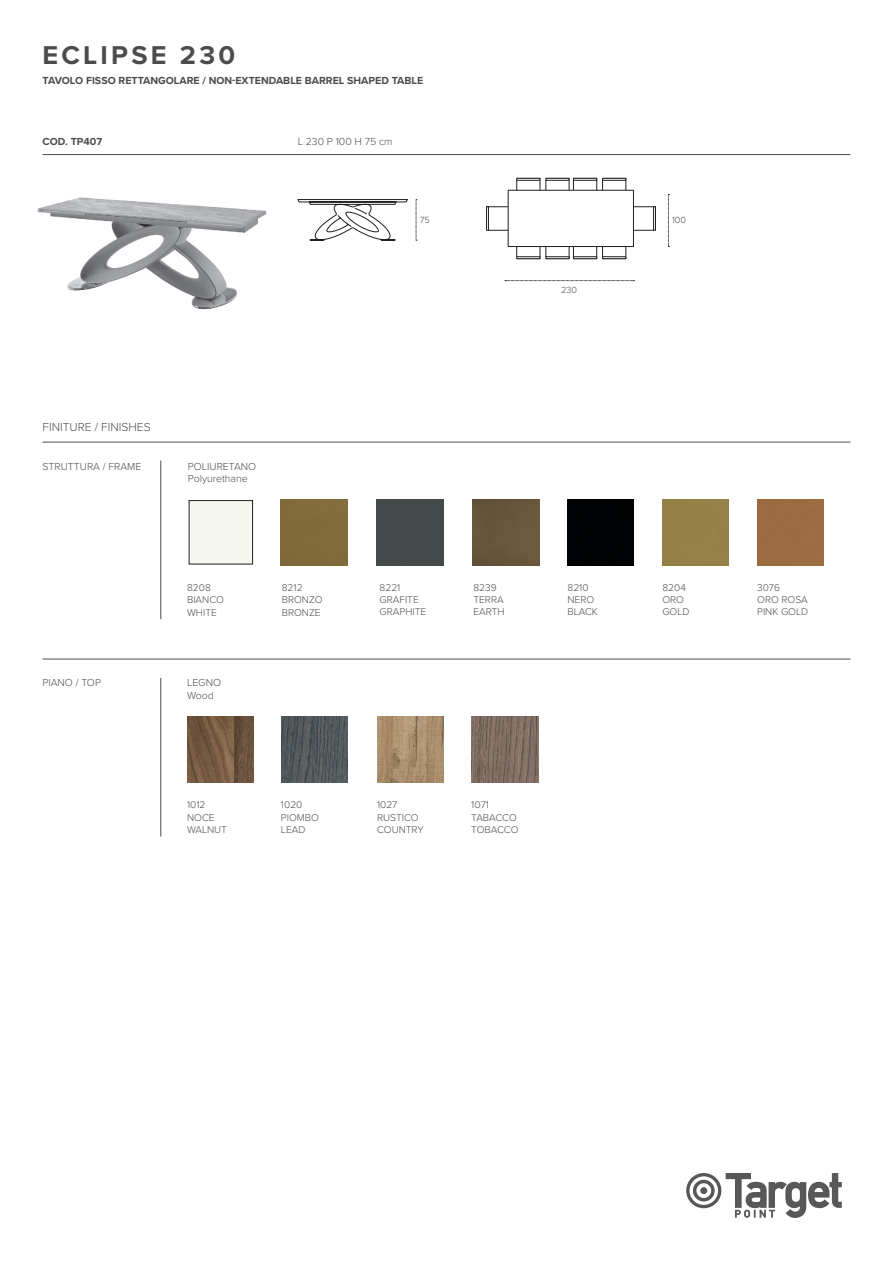
<style>
.page{position:relative;width:893px;height:1263px;background:#fff}
.page>*{position:absolute;margin:0;border:0;box-sizing:border-box;transform-origin:0 0}
.t1{font:700 26.7px "Proxima Nova";letter-spacing:.12em;color:#4b4c4d}
.t2{font:300 12px "Proxima Nova";color:#4b4c4d}
.Cod__top202{font:700 10.65px "Proxima Nova";color:#4b4c4d}
.misure{font:300 10.65px "Proxima Nova";color:#4b4c4d}
.t3{font:300 10.5px "Proxima Nova";color:#4b4c4d}
.nome_materiale{font:300 10.2px "Proxima Nova";color:#4b4c4d}
.numero{font:300 9.3px "Proxima Nova";color:#4b4c4d}
</style>
<div class="page">
<hr style="left:43px;top:154px;width:807px;height:1px;background:#4b4c4d">
<hr style="left:43px;top:442px;width:807px;height:1px;background:#4b4c4d">
<div style="left:189px;top:500px;width:64px;height:64px;border:1px solid #231f20"></div>
<img style="left:188px;top:716px;width:66px;height:67px">
<img style="left:282px;top:716px;width:66px;height:67px">
<img style="left:378px;top:716px;width:66px;height:67px">
<img style="left:472px;top:716px;width:66px;height:67px">
<div style="left:281px;top:499px;width:66px;height:66px;background:#816a3b"></div>
<div style="left:377px;top:499px;width:66px;height:66px;background:#44494a"></div>
<div style="left:473px;top:499px;width:66px;height:66px;background:#68563b"></div>
<div style="left:568px;top:499px;width:66px;height:66px;background:#000203"></div>
<div style="left:662px;top:499px;width:67px;height:66px;background:#968148"></div>
<hr style="left:43px;top:659px;width:807px;height:1px;background:#4b4c4d">
<hr style="left:161px;top:461px;width:1px;height:158px;background:#4b4c4d">
<hr style="left:161px;top:678px;width:1px;height:158px;background:#4b4c4d">
<img style="left:37px;top:198px;width:230px;height:112px">
<svg style="left:416px;top:199px;width:1px;height:42px"></svg>
<svg style="left:297px;top:199px;width:111px;height:42px"></svg>
<svg style="left:668px;top:194px;width:1px;height:53px"></svg>
<svg style="left:505px;top:280px;width:129px;height:1px"></svg>
<svg style="left:516px;top:178px;width:110px;height:12px"></svg>
<div style="left:516px;top:178px;width:24px;height:2px;border:1px solid #231f20"></div>
<div style="left:486px;top:207px;width:3px;height:23px;border:1px solid #231f20"></div>
<svg style="left:516px;top:247px;width:110px;height:12px"></svg>
<div style="left:602px;top:257px;width:24px;height:2px;border:1px solid #231f20"></div>
<div style="left:653px;top:207px;width:3px;height:23px;border:1px solid #231f20"></div>
<div style="left:508px;top:190px;width:126px;height:57px;border:1px solid #231f20"></div>
<svg style="left:686px;top:1173px;width:156px;height:45px"></svg>
<div style="left:757px;top:499px;width:67px;height:66px;background:#9c6b42"></div>
<p class="t1" style="left:43px;top:35px;width:194px">ECLIPSE 230</p>
<p class="Cod__top202" style="left:43px;top:72px;width:382px">TAVOLO FISSO RETTANGOLARE / NON-EXTENDABLE BARREL SHAPED TABLE</p>
<p class="Cod__top202" style="left:43px;top:133px;width:61px">COD. TP407</p>
<p class="misure" style="left:298px;top:133px;width:96px">L 230 P 100 H 75 cm</p>
<p class="numero" style="left:420px;top:213px;width:12px">75</p>
<p class="numero" style="left:672px;top:213px;width:16px">100</p>
<p class="numero" style="left:561px;top:283px;width:18px">230</p>
<p class="t2" style="left:43px;top:418px;width:110px">FINITURE / FINISHES</p>
<p class="t3" style="left:43px;top:458px;width:100px">STRUTTURA / FRAME</p>
<p class="t3" style="left:188px;top:458px;width:70px">POLIURETANO</p>
<p class="t3" style="left:188px;top:471px;width:61px">Polyurethane</p>
<p class="t3" style="left:42px;top:674px;width:60px">PIANO / TOP</p>
<p class="nome_materiale" style="left:187px;top:580px;width:25px">8208</p>
<p class="nome_materiale" style="left:187px;top:592px;width:38px">BIANCO</p>
<p class="nome_materiale" style="left:187px;top:605px;width:31px">WHITE</p>
<p class="t3" style="left:187px;top:675px;width:36px">LEGNO</p>
<p class="t3" style="left:187px;top:687px;width:28px">Wood</p>
<p class="nome_materiale" style="left:282px;top:580px;width:22px">8212</p>
<p class="nome_materiale" style="left:282px;top:592px;width:42px">BRONZO</p>
<p class="nome_materiale" style="left:282px;top:605px;width:40px">BRONZE</p>
<p class="nome_materiale" style="left:187px;top:797px;width:20px">1012</p>
<p class="nome_materiale" style="left:187px;top:809px;width:29px">NOCE</p>
<p class="nome_materiale" style="left:187px;top:822px;width:41px">WALNUT</p>
<p class="nome_materiale" style="left:281px;top:797px;width:23px">1020</p>
<p class="nome_materiale" style="left:281px;top:809px;width:40px">PIOMBO</p>
<p class="nome_materiale" style="left:281px;top:822px;width:26px">LEAD</p>
<p class="nome_materiale" style="left:380px;top:580px;width:22px">8221</p>
<p class="nome_materiale" style="left:380px;top:592px;width:41px">GRAFITE</p>
<p class="nome_materiale" style="left:380px;top:604px;width:48px">GRAPHITE</p>
<p class="nome_materiale" style="left:473px;top:580px;width:25px">8239</p>
<p class="nome_materiale" style="left:473px;top:592px;width:32px">TERRA</p>
<p class="nome_materiale" style="left:473px;top:604px;width:33px">EARTH</p>
<p class="nome_materiale" style="left:567px;top:580px;width:23px">8210</p>
<p class="nome_materiale" style="left:567px;top:592px;width:28px">NERO</p>
<p class="nome_materiale" style="left:567px;top:604px;width:32px">BLACK</p>
<p class="nome_materiale" style="left:377px;top:797px;width:22px">1027</p>
<p class="nome_materiale" style="left:377px;top:809px;width:43px">RUSTICO</p>
<p class="nome_materiale" style="left:377px;top:822px;width:48px">COUNTRY</p>
<p class="nome_materiale" style="left:471px;top:797px;width:19px">1071</p>
<p class="nome_materiale" style="left:471px;top:809px;width:47px">TABACCO</p>
<p class="nome_materiale" style="left:471px;top:822px;width:49px">TOBACCO</p>
<p class="nome_materiale" style="left:662px;top:580px;width:25px">8204</p>
<p class="nome_materiale" style="left:662px;top:592px;width:23px">ORO</p>
<p class="nome_materiale" style="left:662px;top:604px;width:29px">GOLD</p>
<p class="nome_materiale" style="left:757px;top:580px;width:24px">3076</p>
<p class="nome_materiale" style="left:757px;top:592px;width:52px">ORO ROSA</p>
<p class="nome_materiale" style="left:757px;top:604px;width:53px">PINK GOLD</p>
</div>
